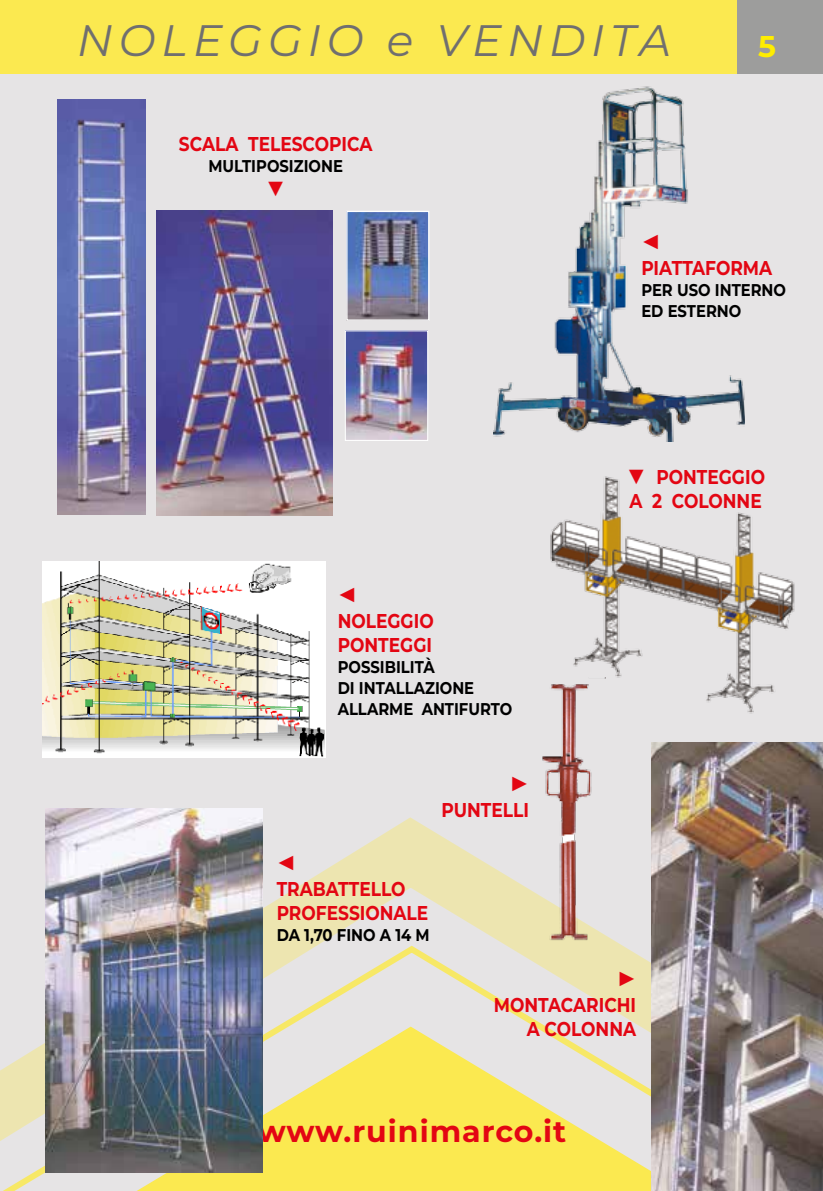
<style>
.page{position:relative;width:823px;height:1191px;background:#fff}
.page>*{position:absolute;margin:0;border:0;box-sizing:border-box;transform-origin:0 0}
.t1{font:italic 44px "Montserrat";letter-spacing:.13em;color:#706f6f}
.t2{font:700 34px "Montserrat";color:#e30613}
.t3{font:700 30px "Montserrat";letter-spacing:.035em;color:#e30613}
.t4{font:700 30px "Montserrat";color:#ffed00}
.t5{font:700 20px/24px "Montserrat";color:#e30613;scale:.85 1}
.t6{font:700 17px/21px "Montserrat";color:#000;scale:.87 1}
.s1{font-size:34px}
</style>
<div class="page">
<div style="left:0;top:0;width:822px;height:1191px;background:#e6e4e5"></div>
<div style="left:0;top:0;width:822px;height:74px;background:#fbe950"></div>
<div style="left:737px;top:0;width:85px;height:74px;background:#9d9d9c"></div>
<svg style="left:3px;top:1159px;width:648px;height:32px"></svg>
<svg style="left:0;top:815px;width:651px;height:344px"></svg>
<img style="left:45px;top:808px;width:217px;height:364px">
<img style="left:493px;top:86px;width:251px;height:355px">
<img style="left:550px;top:476px;width:245px;height:238px">
<img style="left:651px;top:742px;width:171px;height:449px">
<img style="left:43px;top:561px;width:282px;height:196px">
<img style="left:531px;top:677px;width:74px;height:272px">
<img style="left:58px;top:100px;width:87px;height:415px">
<img style="left:157px;top:211px;width:175px;height:304px">
<img style="left:348px;top:213px;width:79px;height:106px">
<div style="left:346px;top:211px;width:83px;height:110px;border:1px solid #fff"></div>
<img style="left:346px;top:332px;width:80px;height:107px">
<div style="left:344px;top:330px;width:84px;height:111px;border:1px solid #fff"></div>
<h1 class="t1" style="left:77px;top:11px;width:595px">NOLEGGIO e VENDITA</h1>
<h3 class="t4" style="left:757px;top:26px;width:19px">5</h3>
<p class="t5" style="left:179px;top:132px;width:214px">SCALA TELESCOPICA</p>
<p class="t6" style="left:208px;top:155px;width:122px">MULTI POSIZIONE</p>
<h2 class="t2" style="left:265px;top:163px;width:22px">▼</h2>
<h2 class="t2" style="left:337px;top:569px;width:22px">◀</h2>
<p class="t5" style="left:337px;top:608px;width:114px">NOLEGGIO<br>PONTEGGI</p>
<p class="t6" style="left:337px;top:656px;width:11px">POSSIBILI</p>
<p class="t6" style="left:337px;top:656px;width:124px;text-indent:77px">TÀ<br>DI INTALLAZIONE<br>ALLARME</p>
<p class="t6" style="left:421px;top:698px;width:102px">ANTIFURTO</p>
<h2 class="t2" style="left:508px;top:758px;width:22px">▶</h2>
<p class="t5" style="left:441px;top:797px;width:104px">PU NTELLI</p>
<h2 class="t2" style="left:276px;top:837px;width:22px">◀</h2>
<p class="t5" style="left:276px;top:876px;width:180px">TRABATTELLO<br>PROFESSIONALE</p>
<p class="t6" style="left:276px;top:924px;width:177px">DA 1,70 FINO A 14 M</p>
<h2 class="t2" style="left:641px;top:216px;width:22px">◀</h2>
<p class="t5" style="left:641px;top:256px;width:36px">PIATTA</p>
<p class="t5" style="left:705px;top:256px;width:80px">FORMA</p>
<p class="t6" style="left:641px;top:279px;width:153px">PER USO INTERNO<br>ED ESTERNO</p>
<p class="t5" style="left:626px;top:464px;width:165px"><span class="s1">▼</span> PONTEGGIO<br>A 2 COLONNE</p>
<h2 class="t2" style="left:615px;top:953px;width:22px">▶</h2>
<p class="t5" style="left:493px;top:992px;width:68px">MONTACAR</p>
<p class="t5" style="left:526px;top:992px;width:130px;text-align:right">ICHI<br>A COLONNA</p>
<h3 class="t3" style="left:258px;top:1111px;width:310px">WWW.RUINIMARCO.IT</h3>
</div>
